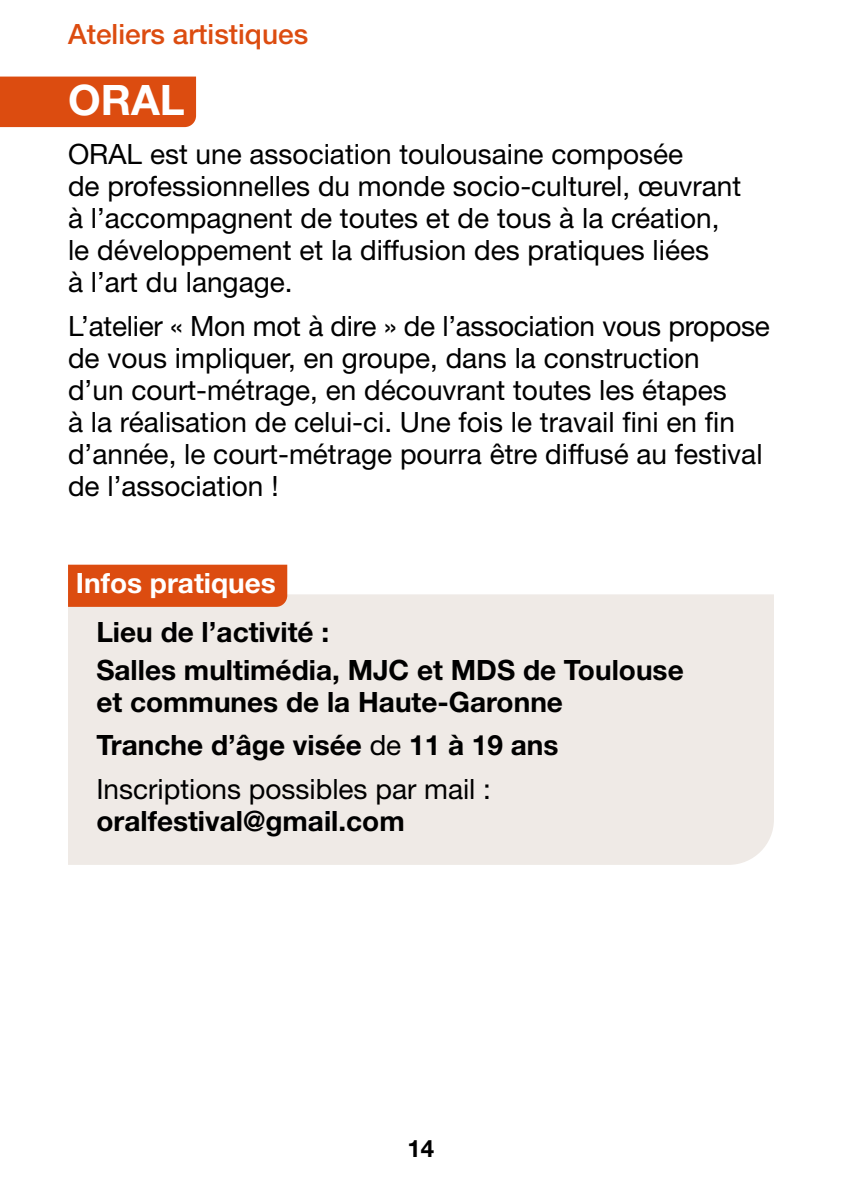
<style>
.page{position:relative;width:842px;height:1191px;background:#fff}
.page>*{position:absolute;margin:0;border:0;box-sizing:border-box;transform-origin:0 0}
.t1{font:700 42px "Helvetica Neue LT Std";color:#fff}
.t2{font:28px/32px "Helvetica Neue LT Std";color:#000}
.t3{font:700 28px/43.4px "Helvetica Neue LT Std";color:#000}
.t4{font:500 28px "Helvetica Neue LT Std";color:#dc4c10}
.t5{font:700 28px "Helvetica Neue LT Std";color:#fff}
.t6{font:700 24px "Helvetica Neue LT Std";color:#000}
.s1{font-weight:400}
</style>
<div class="page">
<div style="left:68px;top:594px;width:706px;height:271px;background:#efeae6"></div>
<div style="left:0;top:77px;width:196px;height:50px;background:#dc4c10"></div>
<div style="left:68px;top:564px;width:219px;height:43px;background:#dc4c10"></div>
<p class="t4" style="left:68px;top:17px;width:242px">Ateliers artistiques</p>
<h1 class="t1" style="left:68px;top:74px;width:118px">ORAL</h1>
<p class="t2" style="left:68px;top:138px;width:675px">ORAL est une association toulousaine composée<br>de professionnelles du monde socio-culturel, œuvrant à l’accompagnent de toutes et de tous à la création, le développement et la diffusion des pratiques liées<br>à l’art du langage.</p>
<p class="t2" style="left:68px;top:309px;width:703px">L’atelier « Mon mot à dire » de l’association vous propose de vous impliquer, en groupe, dans la construction<br>d’un court-métrage, en découvrant toutes les étapes<br>à la réalisation de celui-ci. Une fois le travail fini en fin d’année, le court-métrage pourra être diffusé au festival de l’association !</p>
<p class="t5" style="left:76px;top:566px;width:202px">Infos pratiques</p>
<p class="t3" style="left:96px;top:613px;width:589px;line-height:37.6px">Lieu de l’activité :<br>Salles multimédia, MJC et MDS de Toulouse</p>
<p class="t3" style="left:96px;top:679px;width:468px">et communes de la Haute-Garonne<br>Tranche d’âge visée <span class="s1">de</span> 11 à 19 ans<br><span class="s1">Inscriptions possibles par mail :</span></p>
<p class="t3" style="left:96px;top:798px;width:310px">oralfestival@gmail.com</p>
<p class="t6" style="left:408px;top:1133px;width:28px">14</p>
</div>
